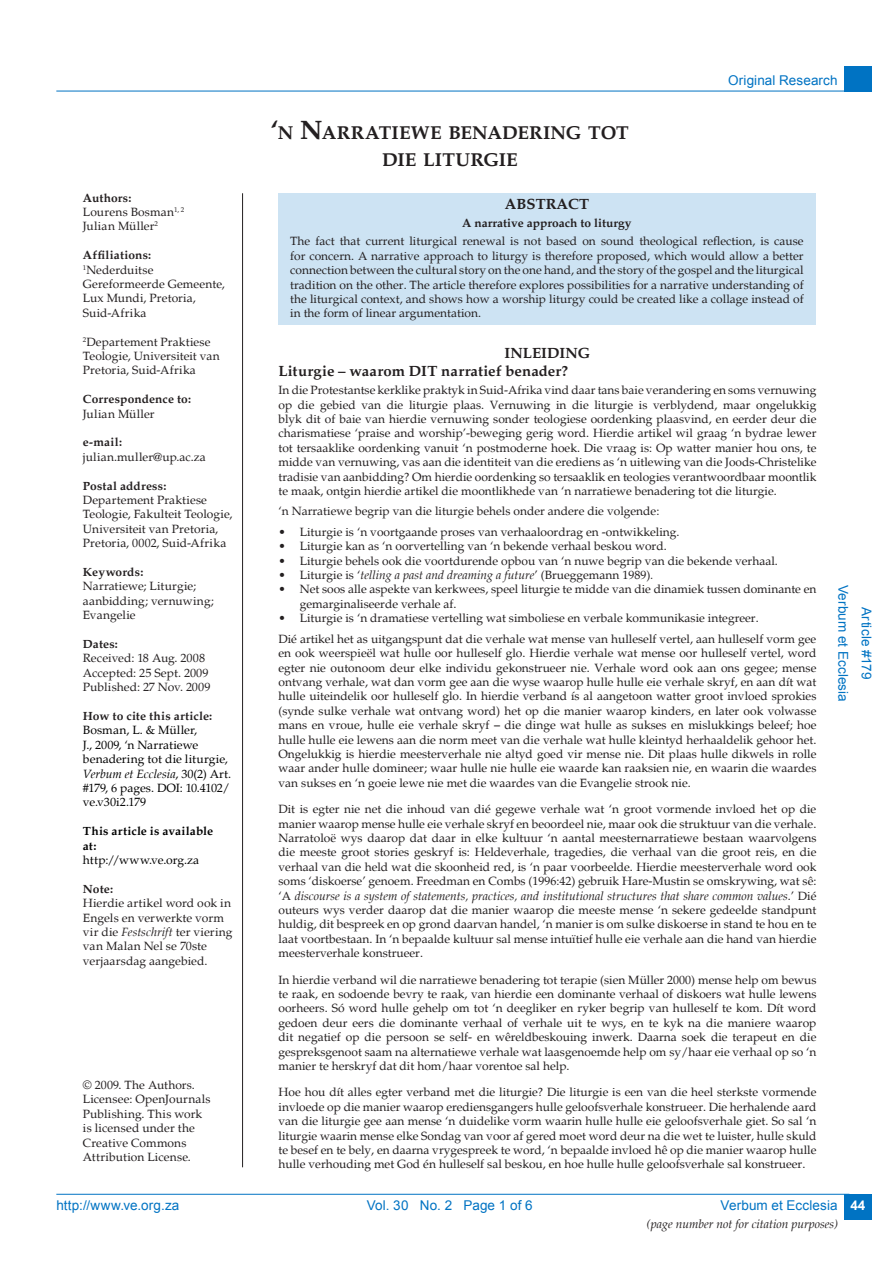
<style>
.page{position:relative;width:893px;height:1263px;background:#fff}
.page>*{position:absolute;margin:0;border:0;box-sizing:border-box;transform-origin:0 0}
.t1{font:700 18.9px/27px "Palatino";letter-spacing:.005em;color:#231f20;text-align:center}
.t2{font:700 15px/18px "Palatino";color:#231f20}
.t3{font:13.5px "Arial";letter-spacing:.005em;color:#0073c3}
.t4{font:700 13.5px "Arial";color:#fff}
.t5{font:12px/14.4px "Palatino";color:#231f20}
.t6{font:12px/14.4px "Palatino";letter-spacing:-.01em;color:#000}
.t7{font:italic 12px "Palatino";color:#231f20}
.t8{font:700 12px "Palatino";color:#231f20}
.t9{font:700 12px/14.4px "Palatino";color:#000}
.t10{font:700 12px "Palatino";letter-spacing:.02em;color:#231f20}
.t11{font:12px "Palatino";letter-spacing:.02em;color:#231f20}
.s1{font-weight:700}
.s2{font-style:italic}
.s3{font-size:27px}
.s4{font-style:normal}
</style>
<div class="page">
<hr style="left:56px;top:1194px;width:793px;height:1px;background:#0073c3">
<hr style="left:56px;top:91px;width:793px;height:1px;background:#0073c3">
<div style="left:844px;top:1194px;width:28px;height:26px;background:#0073c3"></div>
<div style="left:844px;top:66px;width:28px;height:25px;background:#0073c3"></div>
<hr style="left:242px;top:193px;width:1px;height:974px;background:#231f20">
<div style="left:279px;top:193px;width:537px;height:131px;background:#cde3f3"></div>
<p class="t5" style="left:83px;top:191px;width:103px"><span class="s1">Authors:<br></span>Lourens Bosman<sup>1,</sup> <sup>2<br></sup>Julian Müller<sup>2</sup></p>
<p class="t5" style="left:83px;top:248px;width:143px"><span class="s1">Affiliations:<br></span><sup>1</sup>Nederduitse<br>Gereformeerde Gemeente,<br>Lux Mundi, Pretoria,<br>Suid-Afrika</p>
<p class="t5" style="left:83px;top:335px;width:139px"><sup>2</sup>Departement Praktiese<br>Teologie, Universiteit van<br>Pretoria, Suid-Afrika</p>
<p class="t8" style="left:83px;top:392px;width:110px">Correspondence to:</p>
<p class="t11" style="left:83px;top:406px;width:73px">Julian Müller</p>
<p class="t8" style="left:83px;top:435px;width:41px">e-mail:</p>
<p class="t5" style="left:83px;top:450px;width:125px">julian.muller@up.ac.za</p>
<p class="t10" style="left:83px;top:478px;width:85px">Postal address:</p>
<p class="t5" style="left:83px;top:493px;width:151px">Departement Praktiese<br>Teologie, Fakulteit Teologie,<br>Universiteit van Pretoria,<br>Pretoria, 0002, Suid-Afrika</p>
<p class="t8" style="left:83px;top:565px;width:62px">Keywords:</p>
<p class="t5" style="left:83px;top:579px;width:132px">Narratiewe; Liturgie; aanbidding; vernuwing;<br>Evangelie</p>
<p class="t8" style="left:83px;top:637px;width:36px">Dates:</p>
<p class="t5" style="left:83px;top:651px;width:129px">Received: 18 Aug. 2008<br>Accepted: 25 Sept. 2009<br>Published: 27 Nov. 2009</p>
<p class="t8" style="left:83px;top:709px;width:131px">How to cite this article:</p>
<p class="t6" style="left:83px;top:723px;width:150px">Bosman, L. &amp; Müller,<br>J., 2009, ‘n Narratiewe benadering tot die liturgie,<br><span class="s2">Verbum et Ecclesia</span>, 30(2) Art. #179, 6 pages. DOI: 10.4102/ ve.v30i2.179</p>
<p class="t9" style="left:83px;top:824px;width:132px">This article is available at:</p>
<p class="t6" style="left:83px;top:853px;width:118px">http://www.ve.org.za</p>
<p class="t8" style="left:83px;top:882px;width:32px">Note:</p>
<p class="t5" style="left:83px;top:896px;width:151px">Hierdie artikel word ook in<br>Engels en verwerkte vorm vir die <span class="s2">Festschrift</span> ter viering van Malan Nel se 70ste verjaarsdag aangebied.</p>
<p class="t5" style="left:83px;top:1078px;width:129px">© 2009. The Authors.<br>Licensee: OpenJournals<br>Publishing. This work is licensed under the<br>Creative Commons<br>Attribution License.</p>
<h1 class="t1" style="left:271px;top:119px;width:359px"><span class="s3">‘</span>N <span class="s3">N</span>ARRATIEWE BENADERING TOT<br>DIE LITURGIE</h1>
<p class="t3" style="left:728px;top:71px;width:111px">Original Research</p>
<p class="t2" style="left:505px;top:196px;width:64px">Abstract</p>
<p class="t8" style="left:462px;top:216px;width:171px">A narrative approach to liturgy</p>
<p class="t5" style="left:290px;top:234px;width:515px;text-align:justify">The fact that current liturgical renewal is not based on sound theological reflection, is cause for concern. A narrative approach to liturgy is therefore proposed, which would allow a better connection between the cultural story on the one hand, and the story of the gospel and the liturgical tradition on the other. The article therefore explores possibilities for a narrative understanding of the liturgical context, and shows how a worship liturgy could be created like a collage instead of in the form of linear argumentation.</p>
<p class="t2" style="left:278px;top:344px;width:313px;text-indent:226px">INLEIDING<br>Liturgie – waarom DIT narratief benader?</p>
<p class="t5" style="left:279px;top:383px;width:539px;text-align:justify">In die Protestantse kerklike praktyk in Suid-Afrika vind daar tans baie verandering en soms vernuwing op die gebied van die liturgie plaas. Vernuwing in die liturgie is verblydend, maar ongelukkig blyk dit of baie van hierdie vernuwing sonder teologiese oordenking plaasvind, en eerder deur die charismatiese ‘praise and worship’-beweging gerig word. Hierdie artikel wil graag ‘n bydrae lewer tot tersaaklike oordenking vanuit ‘n postmoderne hoek. Die vraag is: Op watter manier hou ons, te midde van vernuwing, vas aan die identiteit van die erediens as ‘n uitlewing van die Joods-Christelike tradisie van aanbidding? Om hierdie oordenking so tersaaklik en teologies verantwoordbaar moontlik te maak, ontgin hierdie artikel die moontlikhede van ‘n narratiewe benadering tot die liturgie.</p>
<p class="t5" style="left:279px;top:504px;width:382px">‘n Narratiewe begrip van die liturgie behels onder andere die volgende:</p>
<p class="t5" style="left:279px;top:525px;width:402px">• Liturgie is ‘n voortgaande proses van verhaaloordrag en -ontwikkeling.</p>
<p class="t5" style="left:279px;top:539px;width:390px">• Liturgie kan as ‘n oorvertelling van ‘n bekende verhaal beskou word.</p>
<p class="t5" style="left:279px;top:554px;width:501px">• Liturgie behels ook die voortdurende opbou van ‘n nuwe begrip van die bekende verhaal.</p>
<p class="t7" style="left:279px;top:568px;width:376px"><span class="s4">• Liturgie is ‘</span>telling a past and dreaming a future<span class="s4">’ (Brueggemann 1989)</span>.</p>
<p class="t5" style="left:300px;top:582px;width:518px;text-indent:-21px">• Net soos alle aspekte van kerkwees, speel liturgie te midde van die dinamiek tussen dominante en gemarginaliseerde verhale af.</p>
<p class="t5" style="left:279px;top:608px;width:539px;line-height:20.4px">• Liturgie is ‘n dramatiese vertelling wat simboliese en verbale kommunikasie integreer.<br>Dié artikel het as uitgangspunt dat die verhale wat mense van hulleself vertel, aan hulleself vorm gee</p>
<p class="t5" style="left:279px;top:646px;width:539px;text-align:justify">en ook weerspieël wat hulle oor hulleself glo. Hierdie verhale wat mense oor hulleself vertel, word egter nie outonoom deur elke individu gekonstrueer nie. Verhale word ook aan ons gegee; mense ontvang verhale, wat dan vorm gee aan die wyse waarop hulle hulle eie verhale skryf, en aan dít wat hulle uiteindelik oor hulleself glo. In hierdie verband ís al aangetoon watter groot invloed sprokies (synde sulke verhale wat ontvang word) het op die manier waarop kinders, en later ook volwasse mans en vroue, hulle eie verhale skryf – die dinge wat hulle as sukses en mislukkings beleef; hoe hulle hulle eie lewens aan die norm meet van die verhale wat hulle kleintyd herhaaldelik gehoor het.<br>Ongelukkig is hierdie meesterverhale nie altyd goed vir mense nie. Dit plaas hulle dikwels in rolle waar ander hulle domineer; waar hulle nie hulle eie waarde kan raaksien nie, en waarin die waardes van sukses en ‘n goeie lewe nie met die waardes van die Evangelie strook nie.</p>
<p class="t5" style="left:279px;top:802px;width:539px;text-align:justify">Dit is egter nie net die inhoud van dié gegewe verhale wat ‘n groot vormende invloed het op die manier waarop mense hulle eie verhale skryf en beoordeel nie, maar ook die struktuur van die verhale.<br>Narratoloë wys daarop dat daar in elke kultuur ‘n aantal meesternarratiewe bestaan waarvolgens die meeste groot stories geskryf is: Heldeverhale, tragedies, die verhaal van die groot reis, en die verhaal van die held wat die skoonheid red, is ‘n paar voorbeelde. Hierdie meesterverhale word ook soms ‘diskoerse’ genoem. Freedman en Combs (1996:42) gebruik Hare-Mustin se omskrywing, wat sê: ‘A <span class="s2">discourse is a system of statements, practices, and institutional structures that share common values</span>.’ Dié outeurs wys verder daarop dat die manier waarop die meeste mense ‘n sekere gedeelde standpunt huldig, dit bespreek en op grond daarvan handel, ‘n manier is om sulke diskoerse in stand te hou en te laat voortbestaan. In ‘n bepaalde kultuur sal mense intuïtief hulle eie verhale aan die hand van hierdie meesterverhale konstrueer.</p>
<p class="t5" style="left:279px;top:972px;width:539px;text-align:justify">In hierdie verband wil die narratiewe benadering tot terapie (sien Müller 2000) mense help om bewus te raak, en sodoende bevry te raak, van hierdie een dominante verhaal of diskoers wat hulle lewens oorheers. Só word hulle gehelp om tot ‘n deegliker en ryker begrip van hulleself te kom. Dít word gedoen deur eers die dominante verhaal of verhale uit te wys, en te kyk na die maniere waarop dit negatief op die persoon se self- en wêreldbeskouing inwerk. Daarna soek die terapeut en die gespreksgenoot saam na alternatiewe verhale wat laasgenoemde help om sy/haar eie verhaal op so ‘n manier te herskryf dat dit hom/haar vorentoe sal help.</p>
<p class="t5" style="left:279px;top:1085px;width:539px;text-align:justify">Hoe hou dít alles egter verband met die liturgie? Die liturgie is een van die heel sterkste vormende invloede op die manier waarop erediensgangers hulle geloofsverhale konstrueer. Die herhalende aard van die liturgie gee aan mense ‘n duidelike vorm waarin hulle hulle eie geloofsverhale giet. So sal ‘n liturgie waarin mense elke Sondag van voor af gered moet word deur na die wet te luister, hulle skuld te besef en te bely, en daarna vrygespreek te word, ‘n bepaalde invloed hê op die manier waarop hulle hulle verhouding met God én hulleself sal beskou, en hoe hulle hulle geloofsverhale sal konstrueer.</p>
<p class="t3" style="left:852px;top:585px;width:119px;rotate:90deg">Verbum et Ecclesia</p>
<p class="t3" style="left:875px;top:607px;width:74px;rotate:90deg">Article #179</p>
<p class="t3" style="left:56px;top:1196px;width:125px">http://www.ve.org.za</p>
<p class="t3" style="left:721px;top:1196px;width:119px">Verbum et Ecclesia</p>
<p class="t3" style="left:367px;top:1196px;width:167px">Vol. 30 No. 2 Page 1 of 6</p>
<p class="t4" style="left:850px;top:1196px;width:17px">44</p>
<p class="t7" style="left:647px;top:1217px;width:193px">(page number not for citation purposes)</p>
</div>
